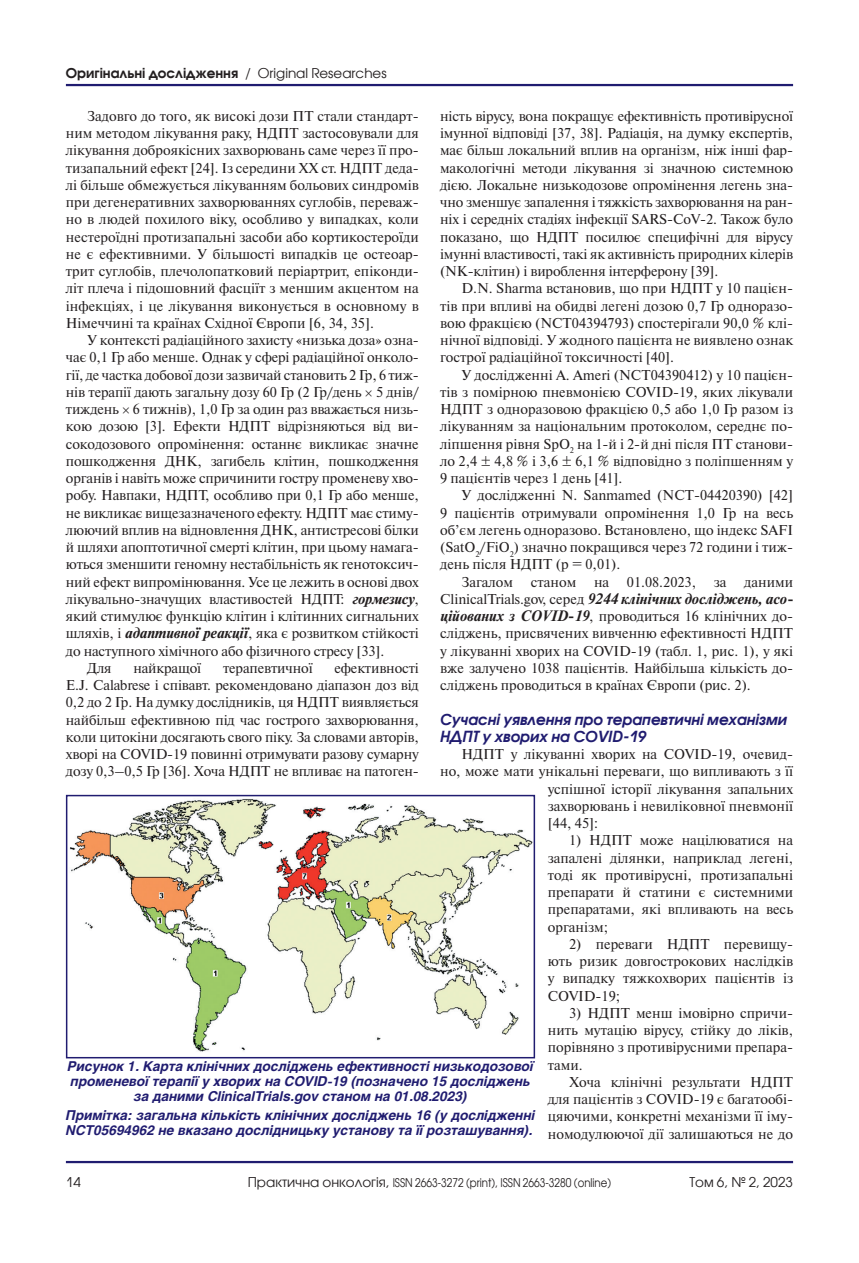
<style>
.page{position:relative;width:859px;height:1263px;background:#fff}
.page>*{position:absolute;margin:0;border:0;box-sizing:border-box;transform-origin:0 0}
.Загл__III_ур{font:italic 700 15px/17.2px "Avant Garde CTT";color:#201c70}
.Текст{font:14.25px/17.2px "Newton C";color:#231f20;text-align:justify}
.Подпись{font:italic 700 13.5px/15px "Helios";color:#201c70;text-align:center}
.t1{font:700 13.5px "Avant Garde CTT";color:#231f20}
.t2{font:13.5px "Avant Garde CTT";color:#231f20}
.t3{font:12px "Avant Garde CTT";color:#231f20;scale:.85 1}
.s1{font-weight:400}
.s2{font-weight:700;font-style:italic}
.s3{font-size:13.5px}
</style>
<div class="page">
<hr style="left:66px;top:84px;width:727px;height:2px;background:#201c70">
<hr style="left:66px;top:1161px;width:727px;height:2px;background:#201c70">
<img style="left:70px;top:799px;width:462px;height:253px">
<div style="left:66px;top:795px;width:469px;height:263px;border:2px solid #201c70"></div>
<p class="t1" style="left:66px;top:64px;width:322px">Оригінальні дослідження <span class="s1">/ Original Researches</span></p>
<p class="Текст" style="left:66px;top:107px;width:354px;text-indent:21px">Задовго до того, як високі дози ПТ стали стандарт&shy;ним методом лікування раку, НДПТ застосовували для лікування доброякісних захворювань саме через її про&shy;тизапальний ефект [24]. Із середини ХХ ст. НДПТ деда&shy;лі більше обмежується лікуванням больових синдромів при дегенеративних захворюваннях суглобів, переваж&shy;но в людей похилого віку, особливо у випадках, коли нестероїдні протизапальні засоби або кортикостероїди не є ефективними. У більшості випадків це остеоар&shy;трит суглобів, плечолопатковий періартрит, епіконди&shy;літ плеча і підошовний фасціїт з меншим акцентом на інфекціях, і це лікування виконується в основному в Німеччині та країнах Східної Європи [6, 34, 35].</p>
<p class="Текст" style="left:66px;top:332px;width:354px;text-indent:21px">У контексті радіаційного захисту «низька доза» озна&shy;чає 0,1 Гр або менше. Однак у сфері радіаційної онколо&shy;гії, де частка добової дози зазвичай становить 2 Гр, 6 тиж&shy;нів терапії дають загальну дозу 60 Гр (2 Гр/день 5 днів/ тиждень 6 тижнів), 1,0 Гр за один раз вважається низь&shy;кою дозою [3]. Ефекти НДПТ відрізняються від ви&shy;сокодозового опромінення: останнє викликає значне пошкодження ДНК, загибель клітин, пошкодження органів і навіть може спричинити гостру променеву хво&shy;робу. Навпаки, НДПТ, особливо при 0,1 Гр або менше, не викликає вищезазначеного ефекту. НДПТ має стиму&shy;люючий вплив на відновлення ДНК, антистресові білки й шляхи апоптотичної смерті клітин, при цьому намага&shy;ються зменшити геномну нестабільність як генотоксич&shy;ний ефект випромінювання. Усе це лежить в основі двох лікувально-значущих властивостей НДПТ: <span class="s2">гормезису</span>, який стимулює функцію клітин і клітинних сигнальних шляхів, і <span class="s2">адаптивної реакції</span>, яка є розвитком стійкості до наступного хімічного або фізичного стресу [33].</p>
<p class="Текст" style="left:87px;top:659px;width:26px">Для</p>
<p class="Текст" style="left:133px;top:659px;width:69px">найкращої</p>
<p class="Текст" style="left:223px;top:659px;width:91px">терапевтичної</p>
<p class="Текст" style="left:440px;top:107px;width:354px">ність вірусу, вона покращує ефективність противірусної імунної відповіді [37, 38]. Радіація, на думку експертів, має більш локальний вплив на організм, ніж інші фар&shy;макологічні методи лікування зі значною системною дією. Локальне низькодозове опромінення легень зна&shy;чно зменшує запалення і тяжкість захворювання на ран&shy;ніх і середніх стадіях інфекції SARS-CoV-2. Також було показано, що НДПТ посилює специфічні для вірусу імунні властивості, такі як активність природних кілерів (NK-клітин) і вироблення інтерферону [39].</p>
<p class="Текст" style="left:440px;top:280px;width:354px;text-indent:21px">D.N. Sharma встановив, що при НДПТ у 10 пацієн&shy;тів при впливі на обидві легені дозою 0,7 Гр одноразо&shy;вою фракцією (NCT04394793) спостерігали 90,0 % клі&shy;нічної відповіді. У жодного пацієнта не виявлено ознак гострої радіаційної токсичності [40].</p>
<p class="Текст" style="left:440px;top:366px;width:354px;text-indent:21px">У дослідженні А. Ameri (NCT04390412) у 10 пацієн&shy;тів з помірною пневмонією COVID-19, яких лікували НДПТ з одноразовою фракцією 0,5 або 1,0 Гр разом із лікуванням за національним протоколом, середнє по&shy;ліпшення рівня SpО<sub>2</sub> на 1-й і 2-й дні після ПТ станови&shy;ло 2,4 ± 4,8 % і 3,6 ± 6,1 % відповідно з поліпшенням у 9 пацієнтів через 1 день [41].</p>
<p class="Текст" style="left:440px;top:487px;width:354px;text-indent:21px">У дослідженні N. Sanmamed (NCT-04420390) [42] 9 пацієнтів отримували опромінення 1,0 Гр на весь об’єм легень одноразово. Встановлено, що індекс SAFI (SatO<sub>2</sub>/FiO<sub>2</sub>) значно покращився через 72 години і тиж&shy;день після НДПТ (р = 0,01).</p>
<p class="Текст" style="left:440px;top:573px;width:354px;text-indent:21px">Загалом станом на 01.08.2023, за даними ClinicalTrials.gov, серед <span class="s2">9244 клінічних досліджень, асо&shy;ційованих з COVID-19</span>, проводиться 16 клінічних до&shy;сліджень, присвячених вивченню ефективності НДПТ у лікуванні хворих на COVID-19 (табл. 1, рис. 1), у які вже залучено 1038 пацієнтів. Найбільша кількість до&shy;сліджень проводиться в країнах Європи (рис. 2).</p>
<p class="Загл__III_ур" style="left:440px;top:710px;width:348px">Сучасні уявлення про терапевтичні механізми<br>НДПТ у хворих на COVID-19</p>
<p class="Текст" style="left:461px;top:746px;width:333px">НДПТ у лікуванні хворих на COVID-19, очевид-</p>
<p class="Текст" style="left:440px;top:763px;width:354px">но, може мати унікальні переваги, що випливають з її</p>
<p class="Текст" style="left:548px;top:780px;width:247px">успішної історії лікування запальних</p>
<p class="Текст" style="left:548px;top:797px;width:247px">захворювань і невиліковної пневмонії</p>
<p class="Текст" style="left:548px;top:815px;width:52px">[44, 45]:</p>
<p class="Текст" style="left:548px;top:832px;width:247px;text-indent:21px">1) НДПТ може націлюватися на запалені ділянки, наприклад легені, тоді як противірусні, протизапальні препарати й статини є системними препаратами, які впливають на весь організм;</p>
<p class="Текст" style="left:548px;top:935px;width:247px;text-indent:21px">2) переваги НДПТ перевищу&shy;ють ризик довгострокових наслідків у випадку тяжкохворих пацієнтів із COVID-19;</p>
<p class="Текст" style="left:548px;top:1004px;width:247px;text-indent:21px">3) НДПТ менш імовірно спричи&shy;нить мутацію вірусу, стійку до ліків, порівняно з противірусними препара&shy;тами.</p>
<p class="Текст" style="left:548px;top:1073px;width:247px;text-indent:21px">Хоча клінічні результати НДПТ для пацієнтів з COVID-19 є багатообі&shy;цяючими, конкретні механізми її іму&shy;номодулюючої дії залишаються не до</p>
<p class="Текст" style="left:66px;top:659px;width:354px;text-indent:268px">ефективності E.J. Calabrese і співавт. рекомендовано діапазон доз від 0,2 до 2 Гр. На думку дослідників, ця НДПТ виявляється найбільш ефективною під час гострого захворювання, коли цитокіни досягають свого піку. За словами авторів, хворі на COVID-19 повинні отримувати разову сумарну дозу 0,3–0,5 Гр [36]. Хоча НДПТ не впливає на патоген-</p>
<p class="Подпись" style="left:68px;top:1059px;width:467px">Рисунок 1. Карта клінічних досліджень ефективності низькодозової променевої терапії у хворих на COVID-19 (позначено 15 досліджень за даними ClinicalTrials.gov станом на 01.08.2023)</p>
<p class="Подпись" style="left:66px;top:1108px;width:471px;text-align:left">Примітка: загальна кількість клінічних досліджень 16 (у дослідженні<br>NCT05694962 не вказано дослідницьку установу та її розташування).</p>
<p class="t2" style="left:66px;top:1174px;width:16px">14</p>
<p class="t3" style="left:248px;top:1175px;width:429px"><span class="s3">Практична онкологія,</span> ISSN 2663-3272 (print), ISSN 2663-3280 (online)</p>
<p class="t2" style="left:689px;top:1174px;width:105px">Том 6, № 2, 2023</p>
</div>
